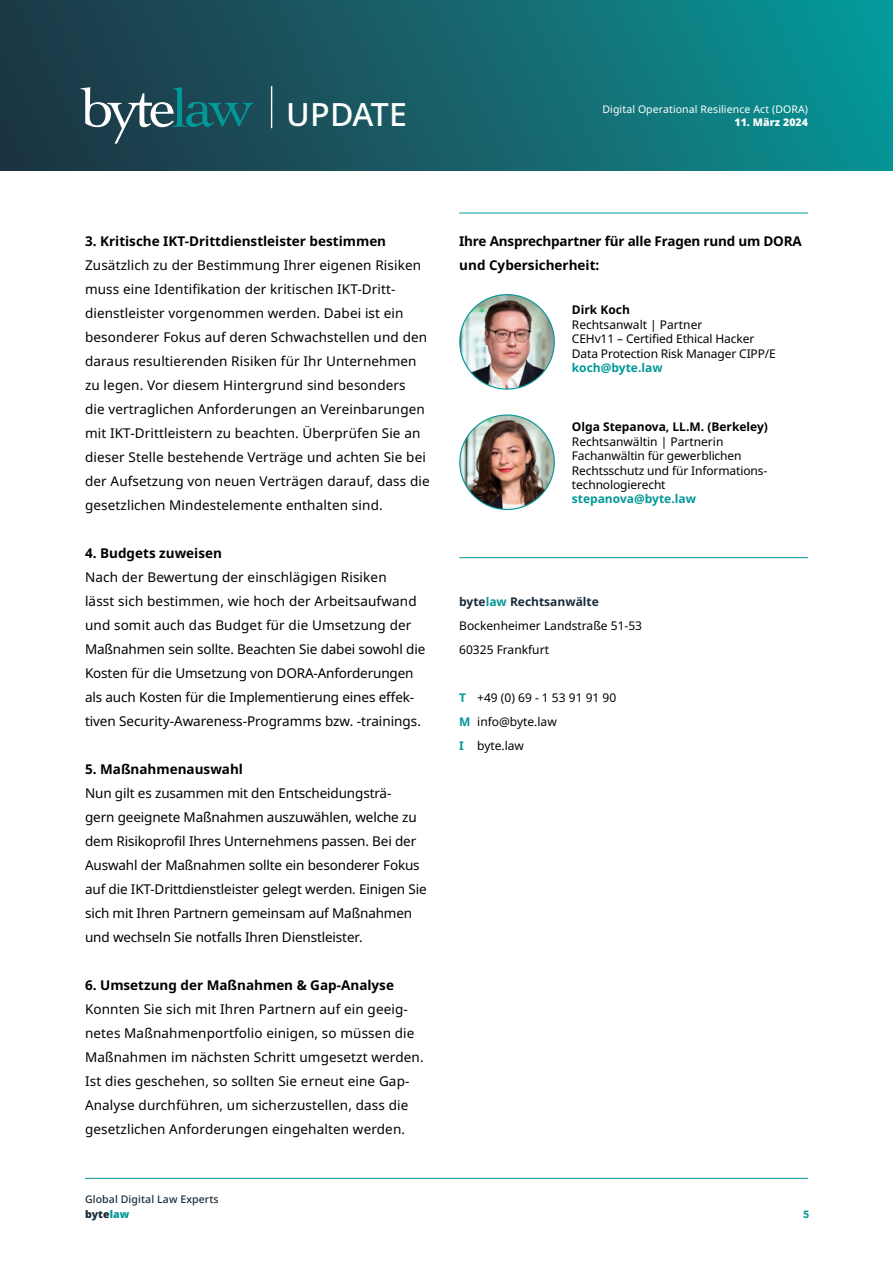
<style>
.page{position:relative;width:893px;height:1263px;background:#fff}
.page>*{position:absolute;margin:0;border:0;box-sizing:border-box;transform-origin:0 0}
.t1{font:500 32.1px "Noto Sans";letter-spacing:.01em;color:#fff}
.t2{font:13.5px/24px "Noto Sans";letter-spacing:.01em;color:#000}
.t3{font:13.5px/24px "Noto Sans";letter-spacing:-.01em;color:#000}
.t4{font:700 13.5px/24px "Noto Sans";color:#000}
.t5{font:12px/14.4px "Noto Sans";letter-spacing:-.01em;color:#000}
.t6{font:700 12px "Noto Sans";color:#000}
.t7{font:700 12px "Noto Sans";color:#039898}
.t8{font:10.5px "Noto Sans";letter-spacing:.01em;color:#fff}
.t9{font:500 10.5px/15px "Noto Sans";letter-spacing:.01em;color:#192b3a}
.t10{font:900 10.5px "Noto Sans";letter-spacing:.01em;color:#fff}
.t11{font:900 10.5px "Avenir";color:#039898}
.s1{font-weight:900}
.s2{font-weight:900;color:#039898}
.s3{font-weight:700;color:#192b3a}
.s4{font-weight:700;color:#039898}
</style>
<div class="page">
<div style="left:0;top:0;width:893px;height:170px;background:linear-gradient(to right,#203241,#0a9595)"></div>
<svg style="left:80px;top:87px;width:174px;height:57px;background:#305c67"></svg>
<hr style="left:271px;top:86px;width:1px;height:42px;background:#fff">
<hr style="left:85px;top:1178px;width:723px;height:1px;background:#039898">
<img style="left:460px;top:295px;width:94px;height:94px;border-radius:47px">
<img style="left:460px;top:415px;width:94px;height:94px;border-radius:47px">
<hr style="left:459px;top:213px;width:349px;height:1px;background:#039898">
<hr style="left:459px;top:557px;width:349px;height:1px;background:#039898">
<h1 class="t1" style="left:286px;top:92px;width:122px">UPDATE</h1>
<p class="t8" style="left:602px;top:101px;width:207px">Digital Operational Resilience Act (DORA)</p>
<p class="t10" style="left:734px;top:114px;width:75px">11. März 2024</p>
<p class="t4" style="left:85px;top:229px;width:303px">3. Kritische IKT-Drittdienstleister bestimmen</p>
<p class="t2" style="left:85px;top:253px;width:346px">Zusätzlich zu der Bestimmung Ihrer eigenen Risiken muss eine Identifikation der kritischen IKT-Dritt&shy;dienstleister vorgenommen werden. Dabei ist ein besonderer Fokus auf deren Schwachstellen und den daraus resultierenden Risiken für Ihr Unternehmen zu legen. Vor diesem Hintergrund sind besonders<br>die vertraglichen Anforderungen an Vereinbarungen mit IKT-Drittleistern zu beachten. Überprüfen Sie an dieser Stelle bestehende Verträge und achten Sie bei der Aufsetzung von neuen Verträgen darauf, dass die gesetzlichen Mindestelemente enthalten sind.</p>
<p class="t4" style="left:85px;top:541px;width:138px">4. Budgets zuweisen</p>
<p class="t2" style="left:85px;top:565px;width:342px">Nach der Bewertung der einschlägigen Risiken<br>lässt sich bestimmen, wie hoch der Arbeitsaufwand und somit auch das Budget für die Umsetzung der Maßnahmen sein sollte. Beachten Sie dabei sowohl die Kosten für die Umsetzung von DORA-Anforderungen als auch Kosten für die Implementierung eines effek&shy;tiven Security-Awareness-Programms bzw. -trainings.</p>
<p class="t4" style="left:85px;top:757px;width:159px">5. Maßnahmenauswahl</p>
<p class="t3" style="left:85px;top:781px;width:343px">Nun gilt es zusammen mit den Entscheidungsträ-<br>gern geeignete Maßnahmen auszuwählen, welche zu dem Risikoprofil Ihres Unternehmens passen. Bei der Auswahl der Maßnahmen sollte ein besonderer Fokus auf die IKT-Drittdienstleister gelegt werden. Einigen Sie sich mit Ihren Partnern gemeinsam auf Maßnahmen und wechseln Sie notfalls Ihren Dienstleister.</p>
<p class="t4" style="left:85px;top:974px;width:310px">6. Umsetzung der Maßnahmen &amp; Gap-Analyse</p>
<p class="t2" style="left:85px;top:998px;width:340px">Konnten Sie sich mit Ihren Partnern auf ein geeig&shy;netes Maßnahmenportfolio einigen, so müssen die Maßnahmen im nächsten Schritt umgesetzt werden.<br>Ist dies geschehen, so sollten Sie erneut eine Gap-Analyse durchführen, um sicherzustellen, dass die gesetzlichen Anforderungen eingehalten werden.</p>
<p class="t9" style="left:85px;top:1191px;width:135px">Global Digital Law Experts <span class="s1">byte</span><span class="s2">law</span></p>
<p class="t4" style="left:459px;top:230px;width:344px">Ihre Ansprechpartner für alle Fragen rund um DORA und Cybersicherheit:</p>
<p class="t6" style="left:572px;top:302px;width:59px">Dirk Koch</p>
<p class="t5" style="left:572px;top:318px;width:206px">Rechtsanwalt | Partner<br>CEHv11 – Certified Ethical Hacker<br>Data Protection Risk Manager CIPP/E</p>
<p class="t7" style="left:572px;top:359px;width:92px">koch@byte.law</p>
<p class="t6" style="left:572px;top:419px;width:198px">Olga Stepanova, LL.M. (Berkeley)</p>
<p class="t5" style="left:572px;top:435px;width:197px">Rechtsanwältin | Partnerin<br>Fachanwältin für gewerblichen<br>Rechtsschutz und für Informations&shy;technologierecht</p>
<p class="t7" style="left:572px;top:491px;width:126px">stepanova@byte.law</p>
<p class="t5" style="left:459px;top:590px;width:184px;line-height:24px"><span class="s3">byte</span><span class="s4">law</span> <span class="s3">Rechtsanwälte<br></span>Bockenheimer Landstraße 51-53<br>60325 Frankfurt</p>
<p class="t5" style="left:459px;top:686px;width:158px;line-height:24px"><span class="s4">T</span> +49 (0) 69 - 1 53 91 91 90<br><span class="s4">M</span> info@byte.law<br><span class="s4">I</span> byte.law</p>
<p class="t11" style="left:803px;top:1205px;width:8px">5</p>
</div>
